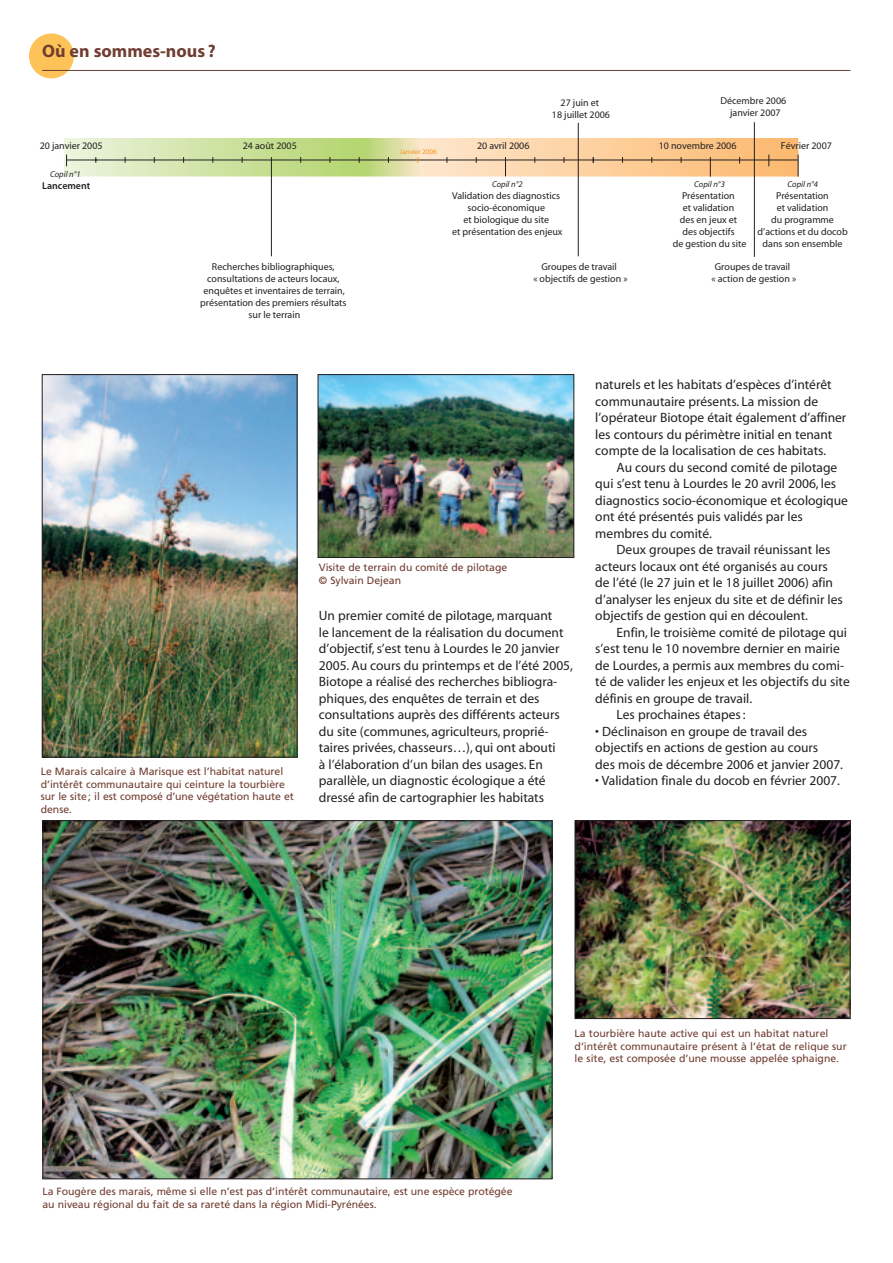
<style>
.page{position:relative;width:893px;height:1263px;background:#fff}
.page>*{position:absolute;margin:0;border:0;box-sizing:border-box;transform-origin:0 0}
.t1{font:700 18px "Myriad";color:#703d30}
.t2{font:13.5px/16.5px "Myriad";color:#231f20}
.t3{font:10.5px/12.6px "Frutiger";letter-spacing:-.005em;color:#703d30}
.t4{font:10.05px/12px "Myriad";color:#231f20;text-align:center}
.t5{font:600 10.05px "Myriad";color:#231f20}
.t6{font:italic 8.55px "Myriad";color:#231f20}
.t7{font:7.2px "Myriad";color:#f7931d}
</style>
<div class="page">
<div style="left:29px;top:33px;width:45px;height:45px;background:#fdc358;border-radius:50%"></div>
<hr style="left:42px;top:70px;width:808px;height:1px;background:#703d30">
<svg style="left:64px;top:138px;width:734px;height:39px;background:#e4d69f"></svg>
<hr style="left:67px;top:160px;width:731px;height:1px;background:#231f20">
<svg style="left:798px;top:155px;width:1px;height:22px"></svg>
<svg style="left:505px;top:157px;width:1px;height:19px"></svg>
<svg style="left:710px;top:157px;width:1px;height:20px"></svg>
<hr style="left:754px;top:122px;width:1px;height:135px;background:#231f20">
<hr style="left:271px;top:157px;width:1px;height:99px;background:#231f20">
<hr style="left:578px;top:123px;width:1px;height:133px;background:#231f20">
<img style="left:45px;top:822px;width:505px;height:355px">
<img style="left:577px;top:822px;width:271px;height:195px">
<div style="left:575px;top:820px;width:275px;height:199px;border:1px solid #231f20"></div>
<img style="left:320px;top:376px;width:252px;height:180px">
<div style="left:318px;top:374px;width:256px;height:184px;border:1px solid #231f20"></div>
<img style="left:44px;top:376px;width:251px;height:379px">
<div style="left:42px;top:374px;width:255px;height:383px;border:1px solid #231f20"></div>
<h1 class="t1" style="left:42px;top:45px;width:175px">Où en sommes-nous ?</h1>
<p class="t4" style="left:40px;top:141px;width:64px">20 janvier 2005</p>
<p class="t4" style="left:243px;top:141px;width:56px">24 août 2005</p>
<p class="t4" style="left:477px;top:141px;width:54px">20 avril 2006</p>
<p class="t7" style="left:400px;top:148px;width:39px">Janvier 2006</p>
<p class="t4" style="left:552px;top:97px;width:60px">27 juin et<br>18 juillet 2006</p>
<p class="t6" style="left:50px;top:171px;width:32px">Copil n°1</p>
<p class="t5" style="left:42px;top:180px;width:50px">Lancement</p>
<p class="t4" style="left:200px;top:261px;width:148px">Recherches bibliographiques, consultations de acteurs locaux, enquêtes et inventaires de terrain, présentation des premiers résultats sur le terrain</p>
<p class="t6" style="left:492px;top:181px;width:32px">Copil n°2</p>
<p class="t4" style="left:452px;top:190px;width:112px">Validation des diagnostics socio-économique<br>et biologique du site<br>et présentation des enjeux</p>
<p class="t4" style="left:533px;top:261px;width:96px">Groupes de travail<br>« objectifs de gestion »</p>
<p class="t4" style="left:720px;top:96px;width:67px">Décembre 2006 janvier 2007</p>
<p class="t4" style="left:781px;top:141px;width:53px">Février 2007</p>
<p class="t4" style="left:659px;top:141px;width:79px">10 novembre 2006</p>
<p class="t6" style="left:694px;top:181px;width:32px">Copil n°3</p>
<p class="t4" style="left:673px;top:190px;width:75px">Présentation<br>et validation<br>des en jeux et des objectifs<br>de gestion du site</p>
<p class="t6" style="left:787px;top:181px;width:32px">Copil n°4</p>
<p class="t4" style="left:758px;top:190px;width:92px">Présentation<br>et validation<br>du programme d’actions et du docob dans son ensemble</p>
<p class="t4" style="left:711px;top:261px;width:86px">Groupes de travail<br>« action de gestion »</p>
<p class="t3" style="left:41px;top:766px;width:255px">Le Marais calcaire à Marisque est l’habitat naturel d’intérêt communautaire qui ceinture la tourbière sur le site; il est composé d’une végétation haute et dense.</p>
<p class="t3" style="left:319px;top:562px;width:190px">Visite de terrain du comité de pilotage © Sylvain Dejean</p>
<p class="t2" style="left:319px;top:608px;width:256px">Un premier comité de pilotage, marquant<br>le lancement de la réalisation du document d’objectif, s’est tenu à Lourdes le 20 janvier 2005. Au cours du printemps et de l’été 2005, Biotope a réalisé des recherches bibliogra&shy;phiques, des enquêtes de terrain et des consultations auprès des différents acteurs du site (communes, agriculteurs, proprié&shy;taires privées, chasseurs…), qui ont abouti<br>à l’élaboration d’un bilan des usages. En parallèle, un diagnostic écologique a été dressé afin de cartographier les habitats</p>
<p class="t2" style="left:595px;top:377px;width:253px">naturels et les habitats d’espèces d’intérêt communautaire présents. La mission de l’opérateur Biotope était également d’affiner les contours du périmètre initial en tenant compte de la localisation de ces habitats.</p>
<p class="t2" style="left:595px;top:460px;width:254px;text-indent:21px">Au cours du second comité de pilotage qui s’est tenu à Lourdes le 20 avril 2006, les diagnostics socio-économique et écologique ont été présentés puis validés par les membres du comité.</p>
<p class="t2" style="left:595px;top:542px;width:249px;text-indent:21px">Deux groupes de travail réunissant les acteurs locaux ont été organisés au cours de l’été (le 27 juin et le 18 juillet 2006) afin d’analyser les enjeux du site et de définir les objectifs de gestion qui en découlent.</p>
<p class="t2" style="left:617px;top:625px;width:232px">Enfin, le troisième comité de pilotage qui</p>
<p class="t2" style="left:595px;top:641px;width:246px">s’est tenu le 10 novembre dernier en mairie</p>
<p class="t2" style="left:595px;top:658px;width:250px">de Lourdes, a permis aux membres du comi-</p>
<p class="t2" style="left:595px;top:674px;width:256px">té de valider les enjeux et les objectifs du site</p>
<p class="t2" style="left:595px;top:691px;width:158px">définis en groupe de travail.</p>
<p class="t2" style="left:617px;top:707px;width:130px">Les prochaines étapes :</p>
<p class="t2" style="left:595px;top:724px;width:249px">• Déclinaison en groupe de travail des objectifs en actions de gestion au cours<br>des mois de décembre 2006 et janvier 2007.</p>
<p class="t2" style="left:595px;top:773px;width:246px">• Validation finale du docob en février 2007.</p>
<p class="t3" style="left:575px;top:1028px;width:274px">La tourbière haute active qui est un habitat naturel d’intérêt communautaire présent à l’état de relique sur le site, est composée d’une mousse appelée sphaigne.</p>
<p class="t3" style="left:43px;top:1186px;width:472px">La Fougère des marais, même si elle n’est pas d’intérêt communautaire, est une espèce protégée au niveau régional du fait de sa rareté dans la région Midi-Pyrénées.</p>
</div>
